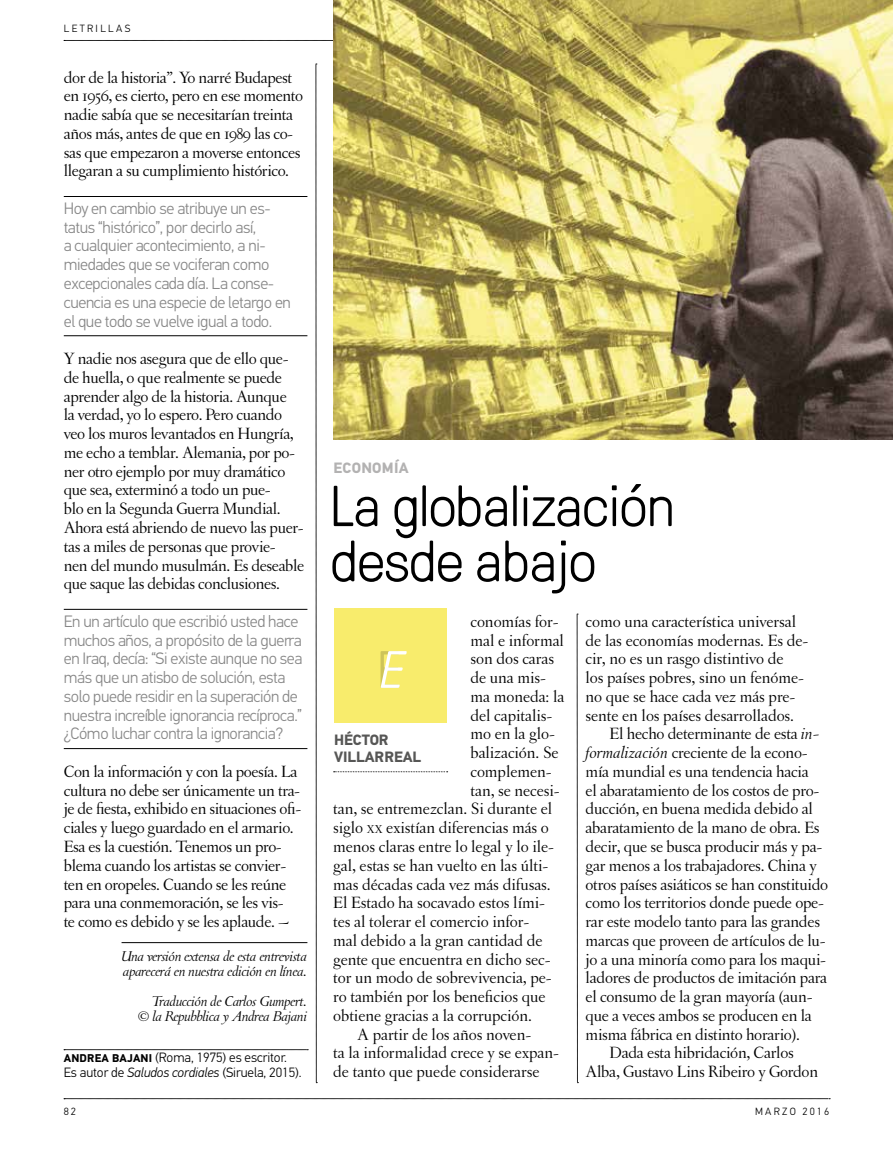
<style>
.page{position:relative;width:893px;height:1149px;background:#fff}
.page>*{position:absolute;margin:0;border:0;box-sizing:border-box;transform-origin:0 0}
.t1{font:300 57.6px/55.2px "GT Pressura";letter-spacing:-.02em;color:#000}
.t2{font:italic 300 52.5px "GT Pressura";color:#fff}
.t3{font:17.25px/18.8px "Letras Oldstyle";letter-spacing:-.015em;color:#000}
.t4{font:300 16.5px/18.8px "PF Din Text Pro";letter-spacing:-.025em;color:#878787}
.t5{font:italic 15px/15px "Letras Oldstyle";letter-spacing:-.025em;color:#000;scale:1.1 1}
.t6{font:700 15px/16.5px "PF Din Text Pro";letter-spacing:-.005em;color:#575756}
.t7{font:700 15px "PF Din Text Pro";letter-spacing:.02em;color:#b3b2b2}
.t8{font:300 13.5px/15px "PF Din Text Pro";letter-spacing:-.005em;color:#000}
.t9{font:300 10.5px "PF Din Text Pro";letter-spacing:.22em;color:#000}
.s1{font-weight:700;font-size:11.25px}
.s2{font-style:italic}
.s3{font-size:12.15px}
</style>
<div class="page">
<svg style="left:64px;top:40px;width:269px;height:1px"></svg>
<svg style="left:64px;top:1098px;width:766px;height:1px"></svg>
<svg style="left:316px;top:64px;width:1px;height:1018px"></svg>
<svg style="left:577px;top:613px;width:1px;height:469px"></svg>
<hr style="left:64px;top:196px;width:243px;height:1px;background:#000">
<hr style="left:64px;top:335px;width:243px;height:1px;background:#000">
<hr style="left:64px;top:609px;width:243px;height:1px;background:#000">
<hr style="left:64px;top:748px;width:243px;height:1px;background:#000">
<hr style="left:122px;top:942px;width:185px;height:1px;background:#000">
<div style="left:334px;top:608px;width:113px;height:114px;background:#f8ec6c"></div>
<svg style="left:334px;top:771px;width:114px;height:1px"></svg>
<img style="left:333px;top:0;width:560px;height:439px">
<svg style="left:64px;top:1049px;width:244px;height:1px"></svg>
<p class="t9" style="left:64px;top:22px;width:68px">LETRILLAS</p>
<p class="t3" style="left:64px;top:68px;width:241px">dor de la historia”. Yo narré Budapest en 1956, es cierto, pero en ese momento nadie sabía que se necesitarían treinta años más, antes de que en 1989 las co&shy;sas que empezaron a moverse entonces llegaran a su cumplimiento histórico.</p>
<p class="t4" style="left:64px;top:199px;width:229px">Hoy en cambio se atribuye un es&shy;tatus “histórico”, por decirlo así,<br>a cualquier acontecimiento, a ni&shy;miedades que se vociferan como excepcionales cada día. La conse&shy;cuencia es una especie de letargo en el que todo se vuelve igual a todo.</p>
<p class="t3" style="left:64px;top:349px;width:242px">Y nadie nos asegura que de ello que&shy;de huella, o que realmente se puede aprender algo de la historia. Aunque<br>la verdad, yo lo espero. Pero cuando veo los muros levantados en Hungría, me echo a temblar. Alemania, por po&shy;ner otro ejemplo por muy dramático que sea, exterminó a todo un pue-<br>blo en la Segunda Guerra Mundial.<br>Ahora está abriendo de nuevo las puer&shy;tas a miles de personas que provie-<br>nen del mundo musulmán. Es deseable que saque las debidas conclusiones.</p>
<p class="t4" style="left:64px;top:611px;width:240px">En un artículo que escribió usted hace muchos años, a propósito de la guerra en Iraq, decía: “Si existe aunque no sea más que un atisbo de solución, esta solo puede residir en la superación de nuestra increíble ignorancia recíproca.” ¿Cómo luchar contra la ignorancia?</p>
<p class="t3" style="left:64px;top:761px;width:239px">Con la información y con la poesía. La cultura no debe ser únicamente un tra&shy;je de fiesta, exhibido en situaciones ofi&shy;ciales y luego guardado en el armario.<br>Esa es la cuestión. Tenemos un pro&shy;blema cuando los artistas se convier&shy;ten en oropeles. Cuando se les reúne para una conmemoración, se les vis-<br>te como es debido y se les aplaude. ~</p>
<p class="t5" style="left:122px;top:948px;width:170px">Una versión extensa de esta entrevista aparecerá en nuestra edición en línea.</p>
<p class="t5" style="left:138px;top:993px;width:156px;text-align:right">Traducción de Carlos Gumpert. © la Repubblica y Andrea Bajani</p>
<p class="t8" style="left:64px;top:1049px;width:239px"><span class="s1">ANDREA BAJANI</span> (Roma, 1975) es escritor.<br>Es autor de <span class="s2">Saludos cordiales</span> (Siruela, 2015).</p>
<p class="t7" style="left:333px;top:458px;width:77px">ECONOMÍA</p>
<h1 class="t1" style="left:330px;top:474px;width:346px">La globalización desde abajo</h1>
<p class="t3" style="left:470px;top:611px;width:90px">conomías for-</p>
<p class="t3" style="left:470px;top:630px;width:95px">mal e informal</p>
<p class="t3" style="left:470px;top:649px;width:85px">son dos caras</p>
<p class="t3" style="left:470px;top:668px;width:77px">de una mis-</p>
<p class="t3" style="left:470px;top:686px;width:95px">ma moneda: la</p>
<p class="t3" style="left:470px;top:705px;width:83px">del capitalis-</p>
<p class="t3" style="left:470px;top:724px;width:86px">mo en la glo-</p>
<p class="t3" style="left:470px;top:743px;width:90px">balización. Se</p>
<p class="t3" style="left:470px;top:761px;width:83px">complemen-</p>
<p class="t3" style="left:470px;top:780px;width:91px">tan, se necesi-</p>
<p class="t3" style="left:333px;top:799px;width:221px">tan, se entremezclan. Si durante el</p>
<p class="t3" style="left:333px;top:818px;width:217px">siglo <span class="s3">xx</span> existían diferencias más o</p>
<p class="t3" style="left:333px;top:836px;width:222px">menos claras entre lo legal y lo ile-</p>
<p class="t3" style="left:333px;top:855px;width:216px">gal, estas se han vuelto en las últi-</p>
<p class="t3" style="left:333px;top:874px;width:219px">mas décadas cada vez más difusas.</p>
<p class="t3" style="left:333px;top:893px;width:213px">El Estado ha socavado estos lími-</p>
<p class="t3" style="left:333px;top:911px;width:197px">tes al tolerar el comercio infor-</p>
<p class="t3" style="left:333px;top:930px;width:211px">mal debido a la gran cantidad de</p>
<p class="t3" style="left:333px;top:949px;width:219px">gente que encuentra en dicho sec-</p>
<p class="t3" style="left:333px;top:968px;width:220px">tor un modo de sobrevivencia, pe-</p>
<p class="t3" style="left:333px;top:986px;width:214px">ro también por los beneficios que</p>
<p class="t3" style="left:333px;top:1005px;width:200px">obtiene gracias a la corrupción.</p>
<p class="t3" style="left:357px;top:1024px;width:175px">A partir de los años noven-</p>
<p class="t3" style="left:333px;top:1043px;width:227px">ta la informalidad crece y se expan-</p>
<p class="t3" style="left:333px;top:1061px;width:208px">de tanto que puede considerarse</p>
<p class="t3" style="left:586px;top:611px;width:212px">como una característica universal</p>
<p class="t3" style="left:586px;top:630px;width:224px">de las economías modernas. Es de-</p>
<p class="t3" style="left:586px;top:649px;width:200px">cir, no es un rasgo distintivo de</p>
<p class="t3" style="left:586px;top:668px;width:220px">los países pobres, sino un fenóme-</p>
<p class="t3" style="left:586px;top:686px;width:211px">no que se hace cada vez más pre-</p>
<p class="t3" style="left:586px;top:705px;width:210px">sente en los países desarrollados.</p>
<p class="t3" style="left:610px;top:724px;width:211px">El hecho determinante de esta <span class="s2">in-</span></p>
<p class="t3" style="left:586px;top:743px;width:223px"><span class="s2">formalización</span> creciente de la econo-</p>
<p class="t3" style="left:586px;top:761px;width:225px">mía mundial es una tendencia hacia</p>
<p class="t3" style="left:586px;top:780px;width:235px">el abaratamiento de los costos de pro-</p>
<p class="t3" style="left:586px;top:799px;width:229px">ducción, en buena medida debido al</p>
<p class="t3" style="left:586px;top:818px;width:236px">abaratamiento de la mano de obra. Es</p>
<p class="t3" style="left:586px;top:836px;width:238px">decir, que se busca producir más y pa-</p>
<p class="t3" style="left:586px;top:855px;width:233px">gar menos a los trabajadores. China y</p>
<p class="t3" style="left:586px;top:874px;width:244px">otros países asiáticos se han constituido</p>
<p class="t3" style="left:586px;top:893px;width:240px">como los territorios donde puede ope-</p>
<p class="t3" style="left:586px;top:911px;width:236px">rar este modelo tanto para las grandes</p>
<p class="t3" style="left:586px;top:930px;width:241px">marcas que proveen de artículos de lu-</p>
<p class="t3" style="left:586px;top:949px;width:242px">jo a una minoría como para los maqui-</p>
<p class="t3" style="left:586px;top:968px;width:243px">ladores de productos de imitación para</p>
<p class="t3" style="left:586px;top:986px;width:228px">el consumo de la gran mayoría (aun-</p>
<p class="t3" style="left:586px;top:1005px;width:228px">que a veces ambos se producen en la</p>
<p class="t3" style="left:586px;top:1024px;width:216px">misma fábrica en distinto horario).</p>
<p class="t3" style="left:610px;top:1043px;width:186px">Dada esta hibridación, Carlos</p>
<p class="t3" style="left:586px;top:1061px;width:234px">Alba, Gustavo Lins Ribeiro y Gordon</p>
<h2 class="t2" style="left:379px;top:631px;width:25px">E</h2>
<p class="t6" style="left:334px;top:732px;width:89px">HÉCTOR<br>VILLARREAL</p>
<p class="t9" style="left:64px;top:1104px;width:14px">82</p>
<p class="t9" style="left:755px;top:1104px;width:76px">MARZO 2016</p>
</div>
